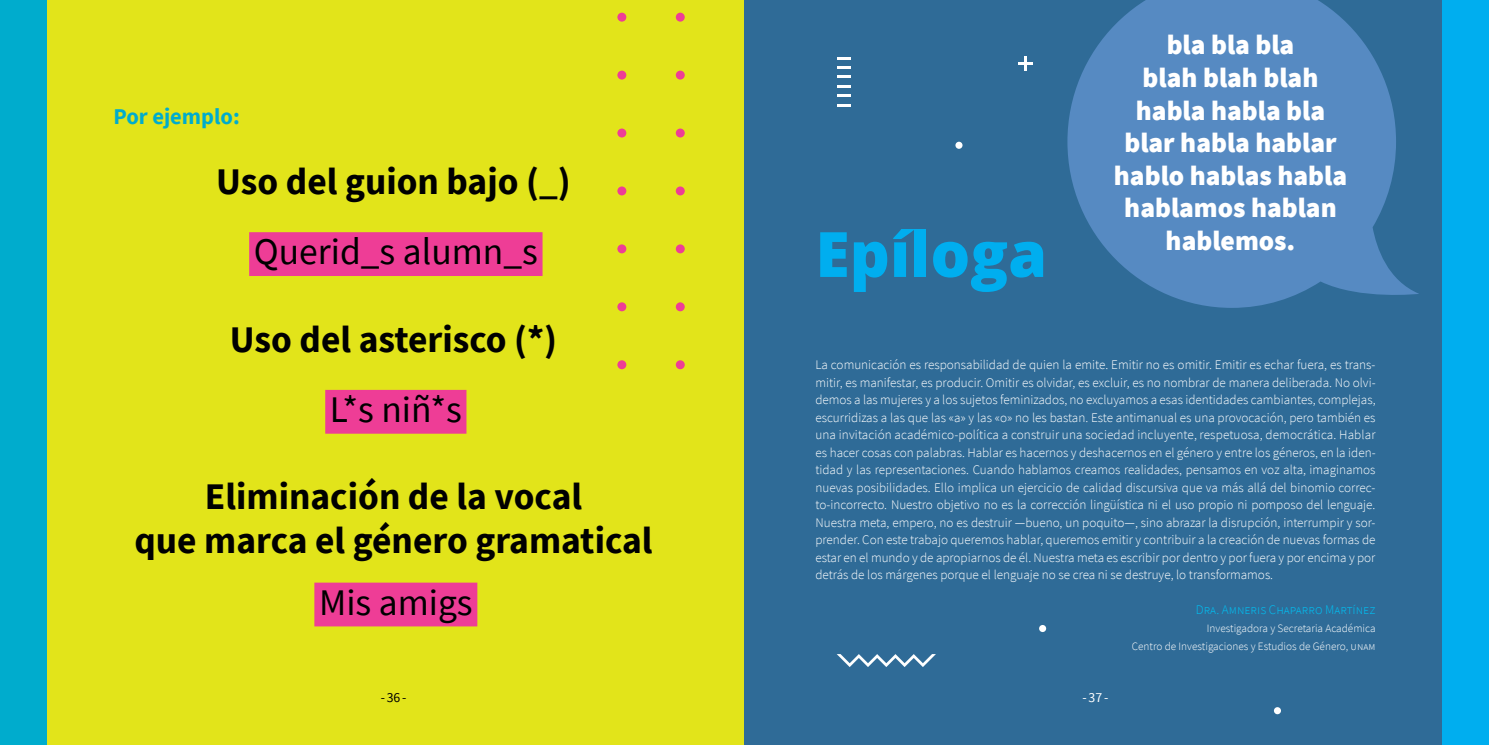
<style>
.page{position:relative;width:1489px;height:745px;background:#fff}
.page>*{position:absolute;margin:0;border:0;box-sizing:border-box;transform-origin:0 0}
.t1{font:800 62.5px "Open Sans";color:#00aeef}
.t2{font:700 37.5px/43.8px "Source Sans Pro";color:#000;text-align:center}
.t3{font:37.5px "Source Sans Pro";color:#000}
.t4{font:900 27.5px/32.5px "Source Sans Pro";color:#fff;text-align:center}
.t5{font:700 22.5px "Source Sans Pro";color:#00accd}
.t6{font:13.75px "Source Sans Pro";color:#000}
.t7{font:13.75px "Source Sans Pro";color:#fff}
.t8{font:300 13.12px/17.5px "Source Sans Pro";color:#fff;text-align:justify}
.t9{font:300 13.12px "Source Sans Pro";color:#00c0f3}
.t10{font:300 11.25px/17.5px "Source Sans Pro";color:#fff;text-align:right}
</style>
<div class="page">
<div style="left:0;top:0;width:762px;height:744px;background:#e2e41a"></div>
<div style="left:617px;top:13px;width:9px;height:9px;background:#ee3d96;border-radius:50%"></div>
<div style="left:675px;top:13px;width:9px;height:9px;background:#ee3d96;border-radius:50%"></div>
<div style="left:617px;top:71px;width:9px;height:8px;background:#ee3d96;border-radius:50%"></div>
<div style="left:675px;top:71px;width:9px;height:8px;background:#ee3d96;border-radius:50%"></div>
<div style="left:617px;top:128px;width:9px;height:9px;background:#ee3d96;border-radius:50%"></div>
<div style="left:675px;top:128px;width:9px;height:9px;background:#ee3d96;border-radius:50%"></div>
<div style="left:617px;top:186px;width:9px;height:9px;background:#ee3d96;border-radius:50%"></div>
<div style="left:675px;top:186px;width:9px;height:9px;background:#ee3d96;border-radius:50%"></div>
<div style="left:617px;top:244px;width:9px;height:9px;background:#ee3d96;border-radius:50%"></div>
<div style="left:675px;top:244px;width:9px;height:9px;background:#ee3d96;border-radius:50%"></div>
<div style="left:617px;top:302px;width:9px;height:9px;background:#ee3d96;border-radius:50%"></div>
<div style="left:675px;top:302px;width:9px;height:9px;background:#ee3d96;border-radius:50%"></div>
<div style="left:617px;top:360px;width:9px;height:9px;background:#ee3d96;border-radius:50%"></div>
<div style="left:675px;top:360px;width:9px;height:9px;background:#ee3d96;border-radius:50%"></div>
<div style="left:249px;top:232px;width:293px;height:44px;background:#ee3d96"></div>
<div style="left:325px;top:389px;width:141px;height:44px;background:#ee3d96"></div>
<div style="left:314px;top:582px;width:163px;height:44px;background:#ee3d96"></div>
<div style="left:0;top:0;width:46px;height:744px;background:#00accd"></div>
<div style="left:744px;top:0;width:744px;height:744px;background:#2f6b97"></div>
<svg style="left:1067px;top:0;width:351px;height:308px;fill:#568ac2"></svg>
<svg style="left:837px;top:654px;width:98px;height:12px"></svg>
<svg style="left:837px;top:104px;width:13px;height:2px"></svg>
<hr style="left:836px;top:94px;width:14px;height:3px;background:#fff">
<hr style="left:836px;top:85px;width:14px;height:3px;background:#fff">
<hr style="left:836px;top:75px;width:14px;height:3px;background:#fff">
<hr style="left:836px;top:66px;width:14px;height:3px;background:#fff">
<svg style="left:837px;top:57px;width:13px;height:2px"></svg>
<div style="left:955px;top:142px;width:7px;height:7px;background:#fff;border-radius:50%"></div>
<svg style="left:1039px;top:624px;width:7px;height:7px"></svg>
<svg style="left:1273px;top:706px;width:7px;height:7px"></svg>
<hr style="left:1018px;top:62px;width:14px;height:3px;background:#fff">
<hr style="left:1024px;top:57px;width:3px;height:14px;background:#fff">
<div style="left:1442px;top:0;width:46px;height:744px;background:#00aeef"></div>
<h3 class="t5" style="left:113px;top:101px;width:128px">Por ejemplo:</h3>
<h2 class="t2" style="left:216px;top:159px;width:356px">Uso del guion bajo (_)</h2>
<h2 class="t3" style="left:254px;top:228px;width:285px">Querid_s alumn_s</h2>
<h2 class="t2" style="left:230px;top:316px;width:329px">Uso del asterisco (*)</h2>
<h2 class="t3" style="left:330px;top:385px;width:133px">L*s niñ*s</h2>
<h2 class="t2" style="left:134px;top:474px;width:519px">Eliminación de la vocal<br>que marca el género gramatical</h2>
<h2 class="t3" style="left:319px;top:577px;width:155px">Mis amigs</h2>
<h1 class="t1" style="left:815px;top:206px;width:233px">Epíloga</h1>
<h3 class="t4" style="left:1113px;top:29px;width:234px">bla bla bla<br>blah blah blah habla habla bla blar habla hablar hablo hablas habla hablamos hablan hablemos.</h3>
<p class="t8" style="left:815px;top:356px;width:561px">La comunicación es responsabilidad de quien la emite. Emitir no es omitir. Emitir es echar fuera, es trans&shy;mitir, es manifestar, es producir. Omitir es olvidar, es excluir, es no nombrar de manera deliberada. No olvi&shy;demos a las mujeres y a los sujetos feminizados, no excluyamos a esas identidades cambiantes, complejas, escurridizas a las que las «a» y las «o» no les bastan. Este antimanual es una provocación, pero también es una invitación académico-política a construir una sociedad incluyente, respetuosa, democrática. Hablar es hacer cosas con palabras. Hablar es hacernos y deshacernos en el género y entre los géneros, en la iden&shy;tidad y las representaciones. Cuando hablamos creamos realidades, pensamos en voz alta, imaginamos nuevas posibilidades. Ello implica un ejercicio de calidad discursiva que va más allá del binomio correc&shy;to-incorrecto. Nuestro objetivo no es la corrección lingüística ni el uso propio ni pomposo del lenguaje.<br>Nuestra meta, empero, no es destruir —bueno, un poquito—, sino abrazar la disrupción, interrumpir y sor&shy;prender. Con este trabajo queremos hablar, queremos emitir y contribuir a la creación de nuevas formas de estar en el mundo y de apropiarnos de él. Nuestra meta es escribir por dentro y por fuera y por encima y por detrás de los márgenes porque el lenguaje no se crea ni se destruye, lo transformamos.</p>
<p class="t9" style="left:1195px;top:601px;width:181px">Dra. Amneris Chaparro Martínez</p>
<p class="t10" style="left:1131px;top:619px;width:245px">Investigadora y Secretaria Académica<br>Centro de Investigaciones y Estudios de Género, unam</p>
<p class="t6" style="left:380px;top:688px;width:27px">-36-</p>
<p class="t7" style="left:1082px;top:688px;width:27px">-37-</p>
</div>
